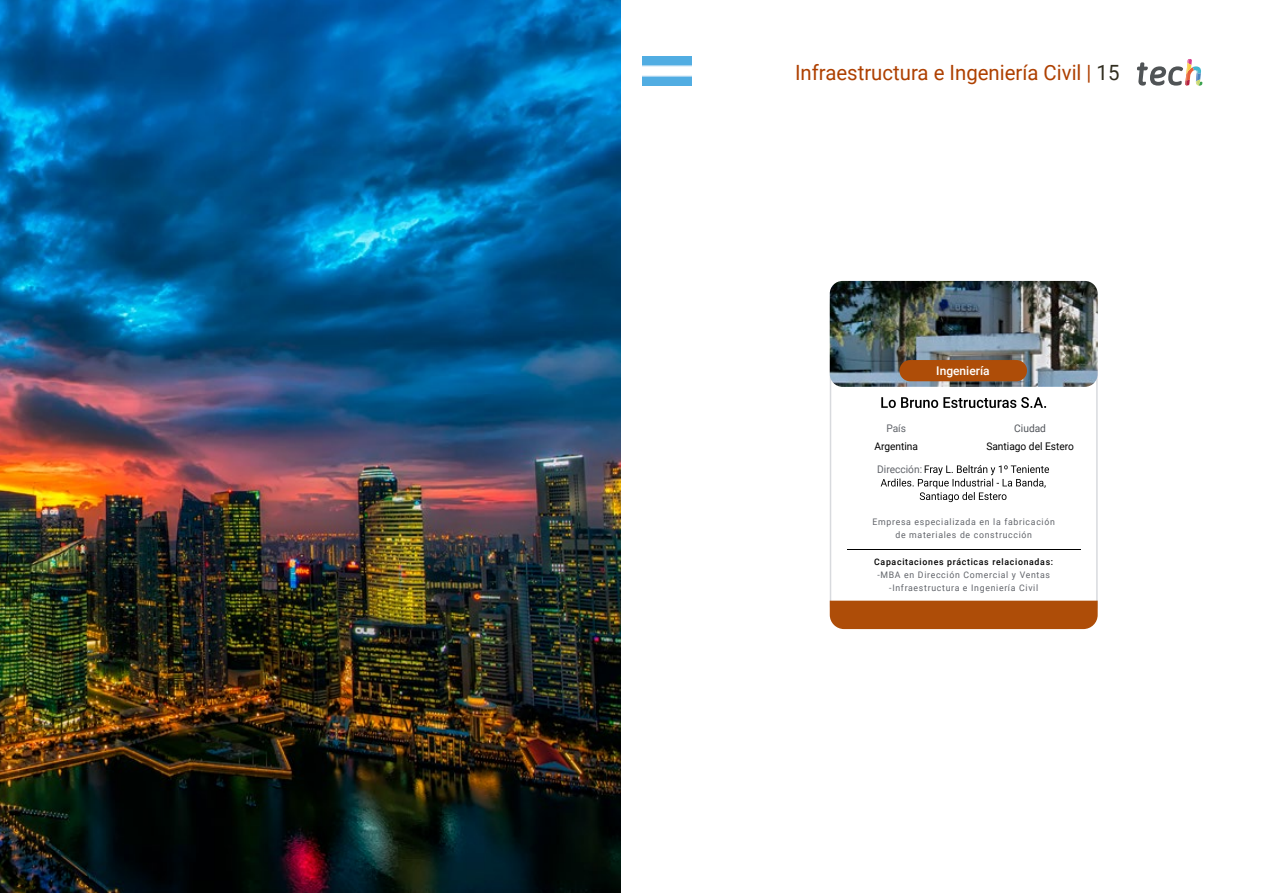
<style>
.page{position:relative;width:1263px;height:893px;background:#fff}
.page>*{position:absolute;margin:0;border:0;box-sizing:border-box;transform-origin:0 0}
.t1{font:21px "Roboto";color:#ae4000}
.t2{font:500 12px "Roboto";color:#fff}
.t3{font:10.5px "Roboto";color:#000}
.t4{font:10.5px "Roboto";color:#61646a}
.t5{font:10.5px "Roboto";color:#52555b}
.t6{font:9px/13.5px "Roboto";letter-spacing:.08em;color:#61646a;text-align:center}
.t7{font:500 9px "Roboto";letter-spacing:.08em;color:#000}
.s1{color:#312e20}
</style>
<div class="page">
<img style="left:0;top:0;width:621px;height:893px">
<svg style="left:829px;top:280px;width:269px;height:350px"></svg>
<img style="left:830px;top:281px;width:268px;height:106px">
<div style="left:899px;top:360px;width:128px;height:21px;background:#ae4d08;border-radius:11px"></div>
<div style="left:830px;top:601px;width:268px;height:28px;background:#ae4d08"></div>
<hr style="left:847px;top:549px;width:233px;height:1px;background:#000">
<svg style="left:881px;top:397px;width:165px;height:11px"></svg>
<svg style="left:881px;top:465px;width:168px;height:37px"></svg>
<img style="left:642px;top:56px;width:49px;height:30px">
<svg style="left:1137px;top:59px;width:65px;height:27px"></svg>
<h1 class="t1" style="left:795px;top:57px;width:326px">Infraestructura e Ingeniería Civil | <span class="s1">15</span></h1>
<h2 class="t2" style="left:936px;top:362px;width:55px">Ingeniería</h2>
<p class="t4" style="left:886px;top:421px;width:21px">País</p>
<p class="t3" style="left:874px;top:439px;width:45px">Argentina</p>
<p class="t4" style="left:877px;top:462px;width:46px">Dirección:</p>
<p class="t5" style="left:1014px;top:421px;width:33px">Ciudad</p>
<p class="t3" style="left:986px;top:439px;width:89px">Santiago del Estero</p>
<p class="t6" style="left:872px;top:514px;width:184px">Empresa especializada en la fabricación de materiales de construcción</p>
<p class="t7" style="left:874px;top:555px;width:180px">Capacitaciones prácticas relacionadas:</p>
<p class="t6" style="left:877px;top:568px;width:174px">-MBA en Dirección Comercial y Ventas -Infraestructura e Ingeniería Civil</p>
</div>
